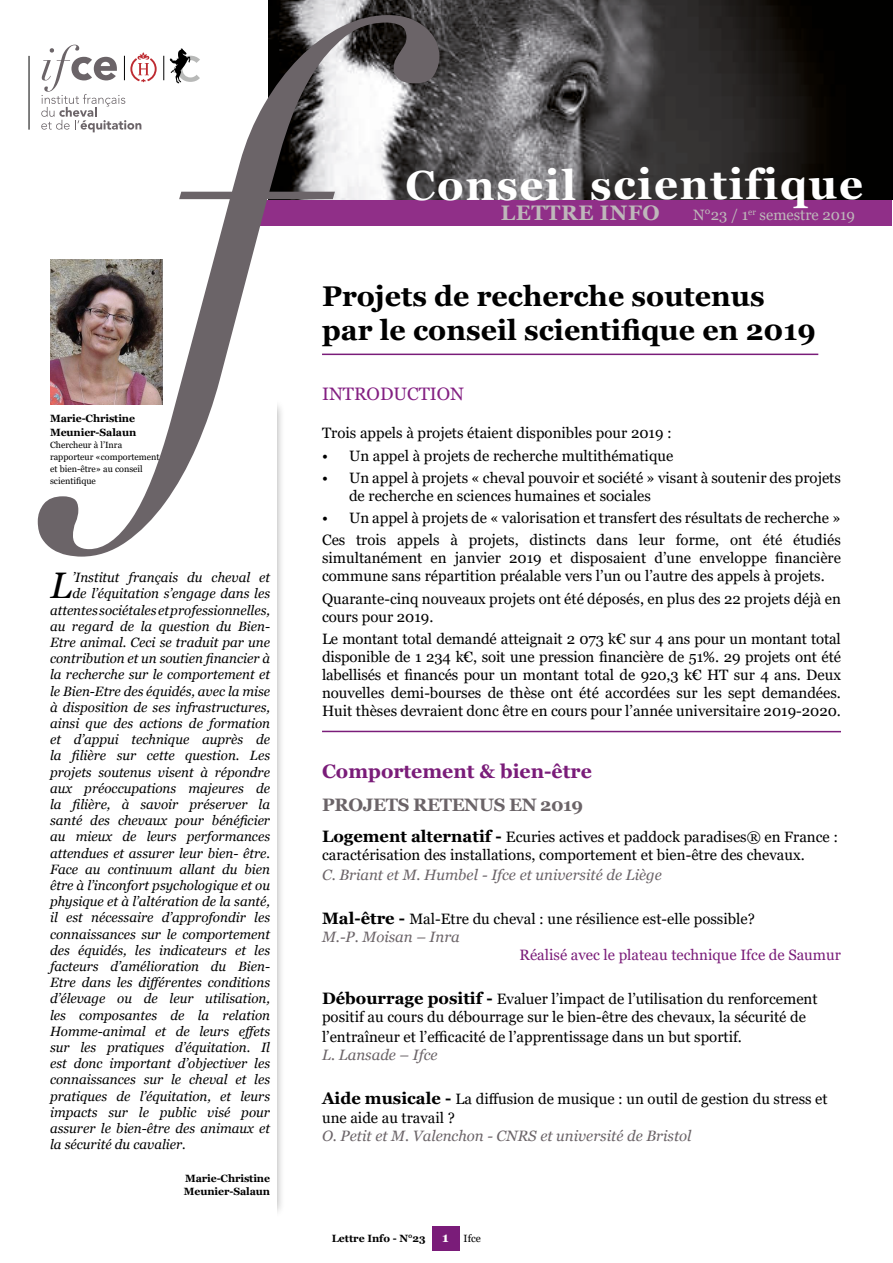
<style>
.page{position:relative;width:893px;height:1263px;background:#fff}
.page>*{position:absolute;margin:0;border:0;box-sizing:border-box;transform-origin:0 0}
.t1{font:700 42px "Georgia";letter-spacing:.035em;color:#fff}
.t2{font:italic 36.9px "Georgia";color:#000}
.t3{font:700 28.5px/34.2px "Georgia";color:#000}
.t4{font:700 21px "Georgia";letter-spacing:.025em;color:#beb8ba}
.t5{font:700 19.5px "Georgia";color:#7a1c79}
.t6{font:700 18px "Georgia";letter-spacing:-.02em;color:#6b6468}
.t7{font:18px "Georgia";color:#831f82}
.t8{font:15px/18px "Georgia";color:#000}
.t9{font:italic 15px "Georgia";color:#6b6468}
.t10{font:15px "Georgia";color:#7a1c79}
.t11{font:15px "Georgia";color:#beb8ba}
.t12{font:italic 13.5px "Georgia";color:#000}
.t13{font:700 10.5px/13.5px "Georgia";letter-spacing:-.01em;color:#000}
.t14{font:9px/12px "Georgia";color:#000}
.s1{font-weight:700;font-size:16.5px}
.s2{font-style:italic;color:#6b6468}
.s3{font-size:13.5px;color:#fff}
.s4{font-weight:400}
</style>
<div class="page">
<div style="left:217px;top:399px;width:69px;height:819px;background:#000;opacity:.4"></div>
<div style="left:193px;top:373px;width:83px;height:845px;background:#fff"></div>
<svg style="left:609px;top:225px;width:243px;height:1px"></svg>
<img style="left:269px;top:0;width:623px;height:200px">
<div style="left:243px;top:200px;width:649px;height:25px;background:#902f88"></div>
<svg style="left:38px;top:15px;width:401px;height:542px"></svg>
<hr style="left:29px;top:56px;width:1px;height:74px;background:#000">
<svg style="left:164px;top:48px;width:36px;height:35px"></svg>
<svg style="left:41px;top:45px;width:116px;height:87px"></svg>
<hr style="left:322px;top:731px;width:519px;height:1px;background:#7a1c79">
<div style="left:432px;top:1226px;width:27px;height:25px;background:#7a1c79"></div>
<img style="left:50px;top:259px;width:112px;height:146px">
<hr style="left:322px;top:354px;width:496px;height:1px;background:#7a1c79">
<p class="t13" style="left:50px;top:412px;width:88px">Marie-Christine<br>Meunier-Salaun</p>
<p class="t14" style="left:50px;top:439px;width:111px">Chercheur à l’Inra rapporteur «comportement et bien-être» au conseil scientifique</p>
<h2 class="t2" style="left:51px;top:562px;width:24px">L</h2>
<p class="t12" style="left:73px;top:569px;width:199px">’Institut français du cheval et</p>
<p class="t12" style="left:73px;top:585px;width:199px">de l’équitation s’engage dans les</p>
<p class="t12" style="left:50px;top:601px;width:222px">attentes sociétales et professionnelles,</p>
<p class="t12" style="left:50px;top:618px;width:222px">au regard de la question du Bien-</p>
<p class="t12" style="left:50px;top:634px;width:222px">Etre animal. Ceci se traduit par une</p>
<p class="t12" style="left:50px;top:650px;width:222px">contribution et un soutien financier à</p>
<p class="t12" style="left:50px;top:666px;width:222px">la recherche sur le comportement et</p>
<p class="t12" style="left:50px;top:682px;width:222px">le Bien-Etre des équidés, avec la mise</p>
<p class="t12" style="left:50px;top:699px;width:222px">à disposition de ses infrastructures,</p>
<p class="t12" style="left:50px;top:715px;width:222px">ainsi que des actions de formation</p>
<p class="t12" style="left:50px;top:731px;width:222px">et d’appui technique auprès de</p>
<p class="t12" style="left:50px;top:747px;width:222px">la filière sur cette question. Les</p>
<p class="t12" style="left:50px;top:763px;width:222px">projets soutenus visent à répondre</p>
<p class="t12" style="left:50px;top:780px;width:222px">aux préoccupations majeures de</p>
<p class="t12" style="left:50px;top:796px;width:222px">la filière, à savoir préserver la</p>
<p class="t12" style="left:50px;top:812px;width:222px">santé des chevaux pour bénéficier</p>
<p class="t12" style="left:50px;top:828px;width:222px">au mieux de leurs performances</p>
<p class="t12" style="left:50px;top:844px;width:222px">attendues et assurer leur bien- être.</p>
<p class="t12" style="left:50px;top:861px;width:222px">Face au continuum allant du bien</p>
<p class="t12" style="left:50px;top:877px;width:222px">être à l’inconfort psychologique et ou</p>
<p class="t12" style="left:50px;top:893px;width:222px">physique et à l’altération de la santé,</p>
<p class="t12" style="left:50px;top:909px;width:222px">il est nécessaire d’approfondir les</p>
<p class="t12" style="left:50px;top:925px;width:222px">connaissances sur le comportement</p>
<p class="t12" style="left:50px;top:942px;width:222px">des équidés, les indicateurs et les</p>
<p class="t12" style="left:50px;top:958px;width:222px">facteurs d’amélioration du Bien-</p>
<p class="t12" style="left:50px;top:974px;width:222px">Etre dans les différentes conditions</p>
<p class="t12" style="left:50px;top:990px;width:222px">d’élevage ou de leur utilisation,</p>
<p class="t12" style="left:50px;top:1006px;width:222px">les composantes de la relation</p>
<p class="t12" style="left:50px;top:1023px;width:222px">Homme-animal et de leurs effets</p>
<p class="t12" style="left:50px;top:1039px;width:222px">sur les pratiques d’équitation. Il</p>
<p class="t12" style="left:50px;top:1055px;width:222px">est donc important d’objectiver les</p>
<p class="t12" style="left:50px;top:1071px;width:222px">connaissances sur le cheval et les</p>
<p class="t12" style="left:50px;top:1087px;width:222px">pratiques de l’équitation, et leurs</p>
<p class="t12" style="left:50px;top:1104px;width:221px">impacts sur le public visé pour</p>
<p class="t12" style="left:50px;top:1120px;width:222px">assurer le bien-être des animaux et</p>
<p class="t12" style="left:50px;top:1136px;width:137px">la sécurité du cavalier.</p>
<p class="t13" style="left:184px;top:1171px;width:88px">Marie-Christine<br>Meunier-Salaun</p>
<h1 class="t1" style="left:406px;top:158px;width:459px">Conseil scientifique</h1>
<h3 class="t4" style="left:501px;top:200px;width:161px">LETTRE INFO</h3>
<p class="t11" style="left:693px;top:205px;width:163px">N°23 / 1<sup>er</sup> semestre 2019</p>
<h3 class="t3" style="left:322px;top:279px;width:495px">Projets de recherche soutenus par le conseil scientifique en 2019</h3>
<p class="t7" style="left:322px;top:383px;width:144px">INTRODUCTION</p>
<p class="t8" style="left:322px;top:424px;width:351px">Trois appels à projets étaient disponibles pour 2019 :</p>
<p class="t8" style="left:322px;top:447px;width:353px">• Un appel à projets de recherche multithématique</p>
<p class="t8" style="left:349px;top:469px;width:493px;text-indent:-27px">• Un appel à projets « cheval pouvoir et société » visant à soutenir des projets de recherche en sciences humaines et sociales</p>
<p class="t8" style="left:322px;top:507px;width:520px;line-height:22.2px">• Un appel à projets de « valorisation et transfert des résultats de recherche »<br>Ces trois appels à projets, distincts dans leur forme, ont été étudiés</p>
<p class="t8" style="left:322px;top:549px;width:520px">simultanément en janvier 2019 et disposaient d’une enveloppe financière commune sans répartition préalable vers l’un ou l’autre des appels à projets.</p>
<p class="t8" style="left:322px;top:590px;width:520px">Quarante-cinq nouveaux projets ont été déposés, en plus des 22 projets déjà en cours pour 2019.</p>
<p class="t8" style="left:322px;top:630px;width:520px;text-align:justify">Le montant total demandé atteignait 2 073 k€ sur 4 ans pour un montant total disponible de 1 234 k€, soit une pression financière de 51%. 29 projets ont été labellisés et financés pour un montant total de 920,3 k€ HT sur 4 ans. Deux nouvelles demi-bourses de thèse ont été accordées sur les sept demandées.<br>Huit thèses devraient donc être en cours pour l’année universitaire 2019-2020.</p>
<h3 class="t5" style="left:322px;top:758px;width:271px">Comportement &amp; bien-être</h3>
<p class="t6" style="left:322px;top:793px;width:262px">PROJETS RETENUS EN 2019</p>
<p class="t8" style="left:322px;top:829px;width:518px"><span class="s1">Logement alternatif -</span> Ecuries actives et paddock paradises® en France : caractérisation des installations, comportement et bien-être des chevaux.</p>
<p class="t9" style="left:322px;top:866px;width:341px">C. Briant et M. Humbel - Ifce et université de Liège</p>
<p class="t8" style="left:322px;top:910px;width:434px"><span class="s1">Mal-être -</span> Mal-Etre du cheval : une résilience est-elle possible?<br><span class="s2">M.-P. Moisan – Inra</span></p>
<p class="t10" style="left:519px;top:946px;width:323px">Réalisé avec le plateau technique Ifce de Saumur</p>
<p class="t8" style="left:322px;top:990px;width:497px"><span class="s1">Débourrage positif -</span> Evaluer l’impact de l’utilisation du renforcement positif au cours du débourrage sur le bien-être des chevaux, la sécurité de</p>
<p class="t8" style="left:322px;top:1028px;width:421px">l’entraîneur et l’efficacité de l’apprentissage dans un but sportif.</p>
<p class="t9" style="left:322px;top:1045px;width:117px">L. Lansade – Ifce</p>
<p class="t8" style="left:322px;top:1089px;width:507px;line-height:19.8px"><span class="s1">Aide musicale -</span> La diffusion de musique : un outil de gestion du stress et une aide au travail ?</p>
<p class="t9" style="left:322px;top:1127px;width:371px">O. Petit et M. Valenchon - CNRS et université de Bristol</p>
<p class="t13" style="left:332px;top:1232px;width:151px">Lettre Info - N°23 <span class="s3">1</span> <span class="s4">Ifce</span></p>
</div>
